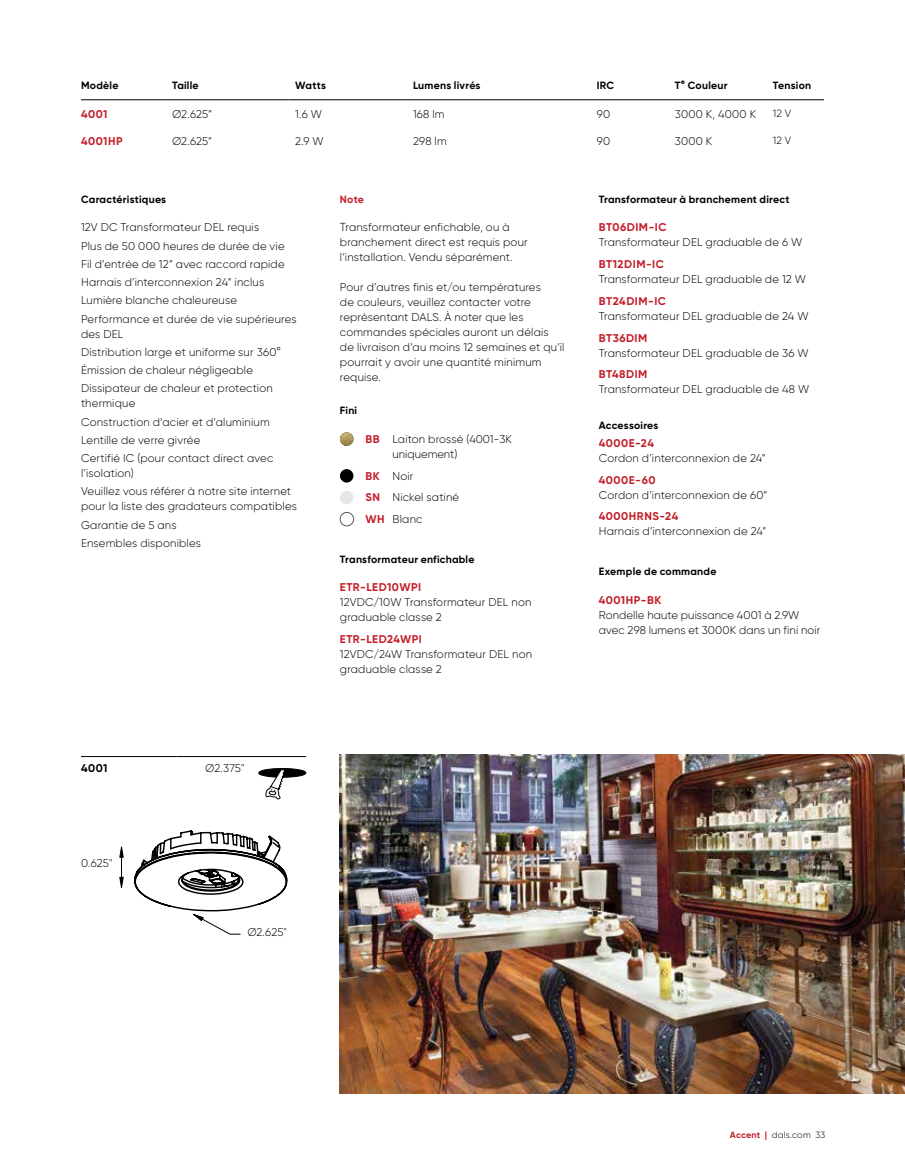
<style>
.page{position:relative;width:905px;height:1175px;background:#fff}
.page>*{position:absolute;margin:0;border:0;box-sizing:border-box;transform-origin:0 0}
.t1{font:300 11.25px/18.3px "Gilroy";letter-spacing:.015em;color:#000}
.t2{font:700 11.25px "Gilroy";letter-spacing:.045em;color:#c31f2a}
.t3{font:700 11.25px "Gilroy";color:#000}
.t4{font:700 10.5px "Gilroy";letter-spacing:.02em;color:#000}
.t5{font:300 10.5px "Gilroy";color:#000}
.t6{font:700 10.5px "Gilroy";color:#c31f2a}
.t7{font:300 9px "Gilroy";letter-spacing:.025em;color:#000}
.s1{font-size:11.7px}
.s2{font-weight:700;color:#c31f2a}
</style>
<div class="page">
<img style="left:340px;top:754px;width:564px;height:340px">
<hr style="left:81px;top:99px;width:84px;height:1px;background:#000">
<hr style="left:165px;top:99px;width:123px;height:1px;background:#000">
<hr style="left:288px;top:99px;width:118px;height:1px;background:#000">
<hr style="left:406px;top:99px;width:184px;height:1px;background:#000">
<hr style="left:590px;top:99px;width:78px;height:1px;background:#000">
<hr style="left:668px;top:99px;width:98px;height:1px;background:#000">
<hr style="left:766px;top:99px;width:58px;height:1px;background:#000">
<img style="left:340px;top:432px;width:13px;height:14px;border-radius:7px">
<div style="left:340px;top:469px;width:13px;height:13px;background:#000;border-radius:50%"></div>
<div style="left:340px;top:491px;width:13px;height:13px;background:#e6e7e8;border-radius:50%"></div>
<div style="left:340px;top:512px;width:14px;height:14px;border:1px solid #58595b;border-radius:50%"></div>
<hr style="left:81px;top:756px;width:96px;height:1px;background:#000">
<hr style="left:177px;top:756px;width:129px;height:1px;background:#000">
<svg style="left:258px;top:768px;width:49px;height:31px"></svg>
<svg style="left:119px;top:846px;width:5px;height:42px"></svg>
<svg style="left:134px;top:830px;width:154px;height:105px"></svg>
<div style="left:245px;top:924px;width:60px;height:20px;background:#fff"></div>
<p class="t4" style="left:81px;top:79px;width:39px">Modèle</p>
<p class="t4" style="left:172px;top:79px;width:28px">Taille</p>
<p class="t4" style="left:295px;top:79px;width:32px">Watts</p>
<p class="t4" style="left:413px;top:79px;width:69px">Lumens livrés</p>
<p class="t4" style="left:596px;top:79px;width:19px">IRC</p>
<p class="t4" style="left:674px;top:79px;width:54px">T° Couleur</p>
<p class="t4" style="left:772px;top:79px;width:40px">Tension</p>
<p class="t2" style="left:81px;top:107px;width:28px">4001</p>
<p class="t1" style="left:172px;top:104px;width:41px">Ø2.625”</p>
<p class="t1" style="left:295px;top:104px;width:28px">1.6 W</p>
<p class="t1" style="left:413px;top:104px;width:33px">168 lm</p>
<p class="t1" style="left:596px;top:104px;width:15px">90</p>
<p class="t1" style="left:674px;top:104px;width:83px">3000 K, 4000 K</p>
<p class="t5" style="left:772px;top:107px;width:20px">12 V</p>
<p class="t2" style="left:81px;top:134px;width:43px">4001HP</p>
<p class="t1" style="left:172px;top:131px;width:41px">Ø2.625”</p>
<p class="t1" style="left:295px;top:131px;width:30px">2.9 W</p>
<p class="t1" style="left:413px;top:131px;width:35px">298 lm</p>
<p class="t1" style="left:596px;top:131px;width:15px">90</p>
<p class="t1" style="left:674px;top:131px;width:39px">3000 K</p>
<p class="t5" style="left:772px;top:134px;width:20px">12 V</p>
<p class="t4" style="left:81px;top:193px;width:87px">Caractéristiques</p>
<p class="t1" style="left:81px;top:218px;width:217px">12V DC Transformateur DEL requis<br>Plus de 50 000 heures de durée de vie Fil d’entrée de 12” avec raccord rapide Harnais d’interconnexion 24” inclus Lumière blanche chaleureuse Performance et durée de vie supérieures</p>
<p class="t1" style="left:81px;top:324px;width:201px">des DEL<br>Distribution large et uniforme sur 360°<br>Émission de chaleur négligeable<br>Dissipateur de chaleur et protection</p>
<p class="t1" style="left:81px;top:394px;width:194px">thermique<br>Construction d’acier et d’aluminium<br>Lentille de verre givrée<br>Certifié IC (pour contact direct avec</p>
<p class="t1" style="left:81px;top:464px;width:212px">l’isolation)<br>Veuillez vous référer à notre site internet</p>
<p class="t1" style="left:81px;top:497px;width:217px">pour la liste des gradateurs compatibles<br>Garantie de 5 ans<br>Ensembles disponibles</p>
<p class="t3" style="left:81px;top:761px;width:28px">4001</p>
<p class="t1" style="left:205px;top:759px;width:41px">Ø2.375"</p>
<p class="t1" style="left:81px;top:853px;width:33px">0.625"</p>
<p class="t1" style="left:247px;top:922px;width:41px">Ø2.625"</p>
<p class="t6" style="left:340px;top:193px;width:26px">Note</p>
<p class="t1" style="left:340px;top:220px;width:189px;line-height:15px"><span class="s1">T</span>ransformateur enfichable, ou à branchement direct est requis pour l’installation. Vendu séparément.</p>
<p class="t1" style="left:340px;top:280px;width:226px;line-height:15px">Pour d’autres finis et/ou températures<br>de couleurs, veuillez contacter votre représentant DALS. À noter que les commandes spéciales auront un délais de livraison d’au moins 12 semaines et qu’il pourrait y avoir une quantité minimum requise.</p>
<p class="t4" style="left:340px;top:404px;width:19px">Fini</p>
<p class="t1" style="left:392px;top:431px;width:121px;line-height:15px;text-indent:-27px"><span class="s2">BB</span> Laiton brossé (4001-3K uniquement)</p>
<p class="t1" style="left:365px;top:464px;width:95px;line-height:21.8px"><span class="s2">BK</span> Noir<br><span class="s2">SN</span> Nickel satiné<br><span class="s2">WH</span> Blanc</p>
<p class="t4" style="left:340px;top:552px;width:136px">Transformateur enfichable</p>
<p class="t2" style="left:340px;top:580px;width:83px">ETR-LED10WPI</p>
<p class="t1" style="left:340px;top:594px;width:193px;line-height:15px">12VDC/10W Transformateur DEL non graduable classe 2</p>
<p class="t2" style="left:340px;top:632px;width:84px">ETR-LED24WPI</p>
<p class="t1" style="left:340px;top:646px;width:194px;line-height:15px">12VDC/24W Transformateur DEL non graduable classe 2</p>
<p class="t4" style="left:598px;top:193px;width:192px">Transformateur à branchement direct</p>
<p class="t2" style="left:598px;top:220px;width:69px">BT06DIM-IC</p>
<p class="t1" style="left:598px;top:233px;width:205px">Transformateur DEL graduable de 6 W</p>
<p class="t2" style="left:598px;top:257px;width:67px">BT12DIM-IC</p>
<p class="t1" style="left:598px;top:270px;width:209px">Transformateur DEL graduable de 12 W</p>
<p class="t2" style="left:598px;top:294px;width:69px">BT24DIM-IC</p>
<p class="t1" style="left:598px;top:307px;width:211px">Transformateur DEL graduable de 24 W</p>
<p class="t2" style="left:598px;top:331px;width:50px">BT36DIM</p>
<p class="t1" style="left:598px;top:343px;width:211px">Transformateur DEL graduable de 36 W</p>
<p class="t2" style="left:598px;top:367px;width:50px">BT48DIM</p>
<p class="t1" style="left:598px;top:380px;width:212px">Transformateur DEL graduable de 48 W</p>
<p class="t4" style="left:598px;top:418px;width:61px">Accessoires</p>
<p class="t2" style="left:598px;top:436px;width:57px">4000E-24</p>
<p class="t1" style="left:598px;top:449px;width:168px">Cordon d’interconnexion de 24”</p>
<p class="t2" style="left:598px;top:472px;width:58px">4000E-60</p>
<p class="t1" style="left:598px;top:485px;width:170px">Cordon d’interconnexion de 60”</p>
<p class="t2" style="left:598px;top:509px;width:81px">4000HRNS-24</p>
<p class="t1" style="left:598px;top:522px;width:169px">Harnais d’interconnexion de 24”</p>
<p class="t4" style="left:598px;top:565px;width:119px">Exemple de commande</p>
<p class="t2" style="left:598px;top:592px;width:64px">4001HP-BK</p>
<p class="t1" style="left:598px;top:607px;width:223px;line-height:15px">Rondelle haute puissance 4001 à 2.9W avec 298 lumens et 3000K dans un fini noir</p>
<p class="t7" style="left:729px;top:1129px;width:97px"><span class="s2">Accent |</span> dals.com 33</p>
</div>
